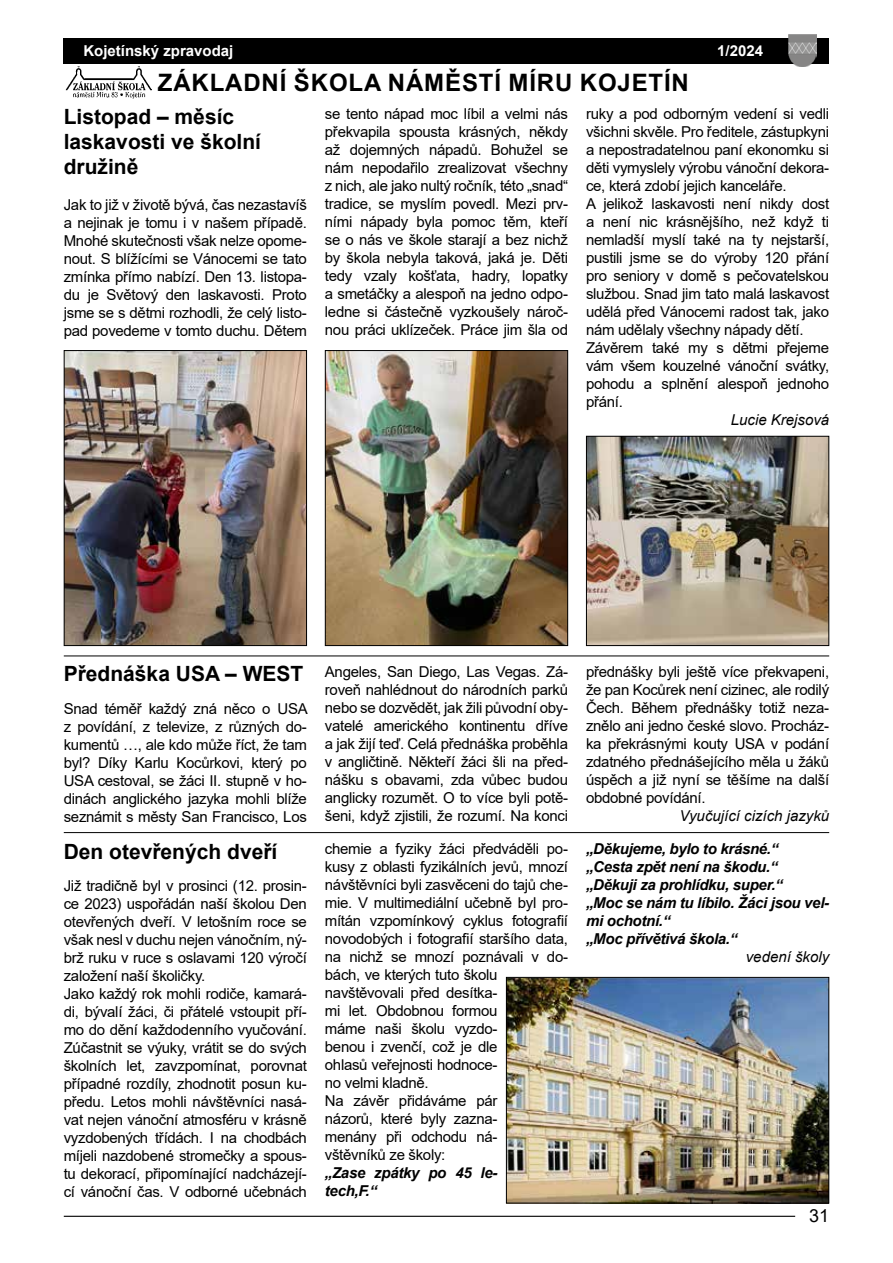
<style>
.page{position:relative;width:893px;height:1263px;background:#fff}
.page>*{position:absolute;margin:0;border:0;box-sizing:border-box;transform-origin:0 0}
.t1{font:700 24px "Arial";letter-spacing:.035em;color:#000}
.t2{font:700 21px/25.2px "Arial";color:#000}
.t3{font:18px "Arial";color:#000}
.t4{font:15px/18px "Arial";letter-spacing:-.02em;color:#000;text-align:justify}
.t5{font:italic 700 15px/18px "Arial";letter-spacing:-.02em;color:#000}
.t6{font:italic 15px "Arial";color:#000}
.t7{font:700 15px "Arial";color:#fff}
</style>
<div class="page">
<hr style="left:64px;top:1216px;width:731px;height:1px;background:#000">
<div style="left:64px;top:38px;width:765px;height:26px;background:#000"></div>
<img style="left:789px;top:34px;width:28px;height:33px">
<img style="left:67px;top:68px;width:83px;height:30px">
<img style="left:588px;top:438px;width:239px;height:206px">
<div style="left:586px;top:436px;width:243px;height:210px;border:1px solid #000"></div>
<img style="left:327px;top:352px;width:239px;height:292px">
<div style="left:325px;top:350px;width:243px;height:296px;border:1px solid #000"></div>
<img style="left:66px;top:352px;width:239px;height:292px">
<div style="left:64px;top:350px;width:243px;height:296px;border:1px solid #000"></div>
<hr style="left:64px;top:655px;width:765px;height:1px;background:#000">
<hr style="left:64px;top:832px;width:765px;height:1px;background:#000">
<img style="left:508px;top:979px;width:319px;height:222px">
<div style="left:506px;top:977px;width:323px;height:226px;border:1px solid #000"></div>
<p class="t7" style="left:83px;top:40px;width:152px">Kojetínský zpravodaj</p>
<p class="t7" style="left:717px;top:40px;width:47px">1/2024</p>
<h1 class="t1" style="left:158px;top:66px;width:532px">ZÁKLADNÍ ŠKOLA NÁMĚSTÍ MÍRU KOJETÍN</h1>
<h2 class="t2" style="left:64px;top:104px;width:199px">Listopad – měsíc laskavosti ve školní družině</h2>
<p class="t4" style="left:64px;top:196px;width:245px">Jak to již v životě bývá, čas nezastavíš a nejinak je tomu i v našem případě.<br>Mnohé skutečnosti však nelze opome&shy;nout. S blížícími se Vánocemi se tato zmínka přímo nabízí. Den 13. listopa&shy;du je Světový den laskavosti. Proto jsme se s dětmi rozhodli, že celý listo&shy;pad povedeme v tomto duchu. Dětem</p>
<p class="t4" style="left:325px;top:105px;width:245px">se tento nápad moc líbil a velmi nás překvapila spousta krásných, někdy až dojemných nápadů. Bohužel se nám nepodařilo zrealizovat všechny z nich, ale jako nultý ročník, této „snad“ tradice, se myslím povedl. Mezi prv&shy;ními nápady byla pomoc těm, kteří se o nás ve škole starají a bez nichž by škola nebyla taková, jaká je. Děti tedy vzaly košťata, hadry, lopatky a smetáčky a alespoň na jedno odpo&shy;ledne si částečně vyzkoušely nároč&shy;nou práci uklízeček. Práce jim šla od</p>
<p class="t4" style="left:586px;top:105px;width:245px;text-align:left">ruky a pod odborným vedení si vedli všichni skvěle. Pro ředitele, zástupkyni a nepostradatelnou paní ekonomku si děti vymyslely výrobu vánoční dekora&shy;ce, která zdobí jejich kanceláře.<br>A jelikož laskavosti není nikdy dost a není nic krásnějšího, než když ti nemladší myslí také na ty nejstarší, pustili jsme se do výroby 120 přání pro seniory v domě s pečovatelskou službou. Snad jim tato malá laskavost udělá před Vánocemi radost tak, jako nám udělaly všechny nápady dětí.<br>Závěrem také my s dětmi přejeme vám všem kouzelné vánoční svátky, pohodu a splnění alespoň jednoho přání.</p>
<p class="t6" style="left:731px;top:410px;width:100px">Lucie Krejsová</p>
<h2 class="t2" style="left:64px;top:661px;width:241px">Přednáška USA – WEST</h2>
<p class="t4" style="left:64px;top:699px;width:245px">Snad téměř každý zná něco o USA z povídání, z televize, z různých do&shy;kumentů …, ale kdo může říct, že tam byl? Díky Karlu Kocůrkovi, který po USA cestoval, se žáci II. stupně v ho&shy;dinách anglického jazyka mohli blíže seznámit s městy San Francisco, Los</p>
<h2 class="t2" style="left:64px;top:839px;width:215px">Den otevřených dveří</h2>
<p class="t4" style="left:64px;top:877px;width:245px;text-align:left">Již tradičně byl v prosinci (12. prosin&shy;ce 2023) uspořádán naší školou Den otevřených dveří. V letošním roce se však nesl v duchu nejen vánočním, ný&shy;brž ruku v ruce s oslavami 120 výročí založení naší školičky.<br>Jako každý rok mohli rodiče, kamará&shy;di, bývalí žáci, či přátelé vstoupit pří&shy;mo do dění každodenního vyučování.<br>Zúčastnit se výuky, vrátit se do svých školních let, zavzpomínat, porovnat případné rozdíly, zhodnotit posun ku&shy;předu. Letos mohli návštěvníci nasá&shy;vat nejen vánoční atmosféru v krásně vyzdobených třídách. I na chodbách míjeli nazdobené stromečky a spous&shy;tu dekorací, připomínající nadcházejí&shy;cí vánoční čas. V odborné učebnách</p>
<p class="t4" style="left:325px;top:662px;width:245px">Angeles, San Diego, Las Vegas. Zá&shy;roveň nahlédnout do národních parků nebo se dozvědět, jak žili původní oby&shy;vatelé amerického kontinentu dříve a jak žijí teď. Celá přednáška proběhla v angličtině. Někteří žáci šli na před&shy;nášku s obavami, zda vůbec budou anglicky rozumět. O to více byli potě&shy;šeni, když zjistili, že rozumí. Na konci</p>
<p class="t4" style="left:586px;top:662px;width:245px">přednášky byli ještě více překvapeni, že pan Kocůrek není cizinec, ale rodilý Čech. Během přednášky totiž neza&shy;znělo ani jedno české slovo. Procház&shy;ka překrásnými kouty USA v podání zdatného přednášejícího měla u žáků úspěch a již nyní se těšíme na další obdobné povídání.</p>
<p class="t6" style="left:679px;top:806px;width:151px">Vyučující cizích jazyků</p>
<p class="t4" style="left:325px;top:840px;width:245px;text-align:left">chemie a fyziky žáci předváděli po&shy;kusy z oblasti fyzikálních jevů, mnozí návštěvníci byli zasvěceni do tajů che&shy;mie. V multimediální učebně byl pro&shy;mítán vzpomínkový cyklus fotografií novodobých i fotografií staršího data, na nichž se mnozí poznávali v do&shy;bách, ve kterých tuto školu navštěvovali před desítka-<br>mi let. Obdobnou formou<br>máme naši školu vyzdo-<br>benou i zvenčí, což je dle<br>ohlasů veřejnosti hodnoce-<br>no velmi kladně.<br>Na závěr přidáváme pár<br>názorů, které byly zazna-<br>menány při odchodu ná-<br>vštěvníků ze školy:</p>
<p class="t5" style="left:325px;top:1164px;width:174px">„Zase zpátky po 45 le&shy;tech,F.“</p>
<p class="t5" style="left:586px;top:840px;width:245px">„Děkujeme, bylo to krásné.“<br>„Cesta zpět není na škodu.“ „Děkuji za prohlídku, super.“<br>„Moc se nám tu líbilo. Žáci jsou vel&shy;mi ochotní.“<br>„Moc přívětivá škola.“</p>
<p class="t6" style="left:746px;top:947px;width:85px">vedení školy</p>
<p class="t3" style="left:809px;top:1203px;width:22px">31</p>
</div>
